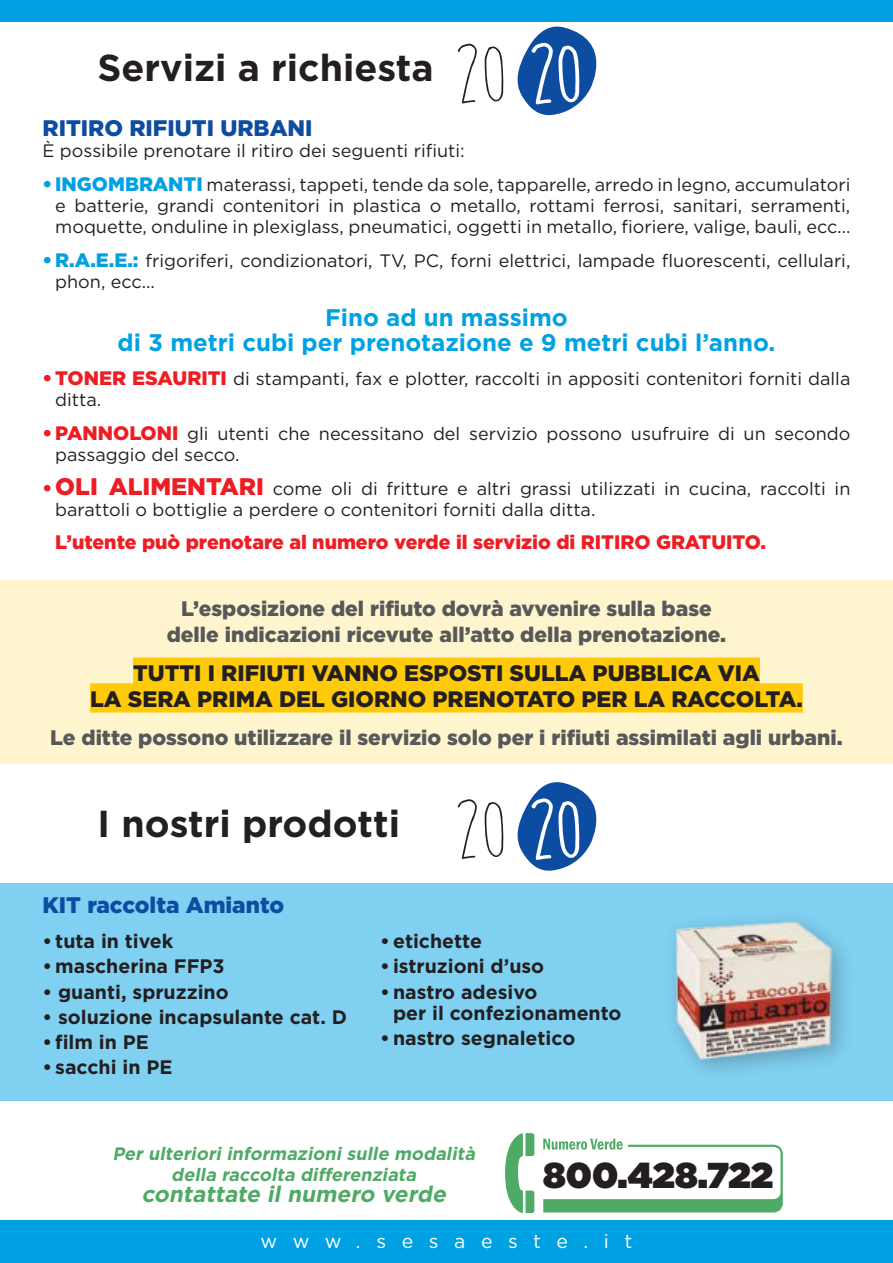
<style>
.page{position:relative;width:893px;height:1263px;background:#fff}
.page>*{position:absolute;margin:0;border:0;box-sizing:border-box;transform-origin:0 0}
.t1{font:87.6px "Moon Flower";color:#231f20}
.t2{font:700 37.5px "Gotham HTF";color:#231f20}
.t3{font:900 36px "Gotham HTF";color:#231f20}
.t4{font:700 24px/25.5px "Gotham HTF";color:#00a1e3;text-align:center}
.t5{font:900 22.5px "Gotham HTF";color:#0d4da1}
.t6{font:italic 700 22.5px "Gotham HTF";color:#4faa66}
.t7{font:900 22.35px/25.8px "Gotham HTF";color:#231f20;text-align:center}
.t8{font:900 21px/25.8px "Gotham HTF";color:#57585a;text-align:center}
.t9{font:700 19.5px/21px "Gotham HTF";color:#231f20}
.t10{font:900 19.5px "Gotham HTF";color:#ee1d23}
.t11{font:19.5px "Gotham HTF";letter-spacing:.8em;color:#fff}
.t12{font:18px/21px "Gotham HTF";color:#231f20}
.t13{font:italic 700 18px/21px "Gotham HTF";color:#4faa66;text-align:center}
.s1{font-weight:700;color:#fff}
.s2{font-weight:900;font-size:19.5px;color:#00a1e3}
.s3{font-weight:900;font-size:19.5px;color:#ee1d23}
.s4{font-weight:900;font-size:24px;color:#ee1d23}
</style>
<div class="page">
<div style="left:0;top:0;width:893px;height:21px;background:#00a1e3"></div>
<div style="left:0;top:1220px;width:893px;height:43px;background:#00a1e3"></div>
<div style="left:0;top:883px;width:893px;height:217px;background:#80d0f1"></div>
<div style="left:0;top:580px;width:893px;height:184px;background:#fef4ce"></div>
<div style="left:133px;top:657px;width:627px;height:30px;background:#feca0a"></div>
<div style="left:90px;top:683px;width:713px;height:29px;background:#feca0a"></div>
<svg style="left:517px;top:26px;width:80px;height:90px"></svg>
<svg style="left:517px;top:782px;width:80px;height:89px"></svg>
<svg style="left:505px;top:1133px;width:29px;height:80px"></svg>
<svg style="left:543px;top:1138px;width:240px;height:74px"></svg>
<img style="left:674px;top:920px;width:171px;height:151px">
<h2 class="t2" style="left:98px;top:46px;width:337px">Servizi a richiesta</h2>
<h1 class="t1" style="left:452px;top:30px;width:133px">20 <span class="s1">20</span></h1>
<p class="t5" style="left:43px;top:115px;width:272px">RITIRO RIFIUTI URBANI</p>
<p class="t12" style="left:43px;top:140px;width:424px">È possibile prenotare il ritiro dei seguenti rifiuti:</p>
<p class="t12" style="left:55px;top:174px;width:797px;text-align:justify;text-indent:-13px"><span class="s2">• INGOMBRANTI</span> materassi, tappeti, tende da sole, tapparelle, arredo in legno, accumulatori e batterie, grandi contenitori in plastica o metallo, rottami ferrosi, sanitari, serramenti, moquette, onduline in plexiglass, pneumatici, oggetti in metallo, fioriere, valige, bauli, ecc...</p>
<p class="t12" style="left:55px;top:249px;width:797px;text-indent:-13px"><span class="s2">• R.A.E.E.:</span> frigoriferi, condizionatori, TV, PC, forni elettrici, lampade fluorescenti, cellulari, phon, ecc...</p>
<h3 class="t4" style="left:118px;top:304px;width:659px">Fino ad un massimo<br>di 3 metri cubi per prenotazione e 9 metri cubi l’anno.</h3>
<p class="t12" style="left:55px;top:368px;width:797px;text-indent:-13px"><span class="s3">•TONER ESAURITI</span> di stampanti, fax e plotter, raccolti in appositi contenitori forniti dalla ditta.</p>
<p class="t12" style="left:55px;top:423px;width:797px;text-indent:-13px"><span class="s3">•PANNOLONI</span> gli utenti che necessitano del servizio possono usufruire di un secondo passaggio del secco.</p>
<p class="t12" style="left:55px;top:478px;width:797px;text-indent:-13px"><span class="s3">•</span><span class="s4">OLI ALIMENTARI</span> come oli di fritture e altri grassi utilizzati in cucina, raccolti in barattoli o bottiglie a perdere o contenitori forniti dalla ditta.</p>
<p class="t10" style="left:55px;top:531px;width:712px">L’utente può prenotare al numero verde il servizio di RITIRO GRATUITO.</p>
<p class="t8" style="left:167px;top:595px;width:561px">L’esposizione del rifiuto dovrà avvenire sulla base delle indicazioni ricevute all’atto della prenotazione.</p>
<p class="t7" style="left:90px;top:659px;width:714px">TUTTI I RIFIUTI VANNO ESPOSTI SULLA PUBBLICA VIA<br>LA SERA PRIMA DEL GIORNO PRENOTATO PER LA RACCOLTA.</p>
<p class="t8" style="left:50px;top:724px;width:794px">Le ditte possono utilizzare il servizio solo per i rifiuti assimilati agli urbani.</p>
<h2 class="t2" style="left:98px;top:801px;width:304px">I nostri prodotti</h2>
<p class="t5" style="left:43px;top:892px;width:243px">KIT raccolta Amianto</p>
<h1 class="t1" style="left:452px;top:786px;width:133px">20 <span class="s1">20</span></h1>
<p class="t9" style="left:43px;top:930px;width:132px">• tuta in tivek</p>
<p class="t9" style="left:43px;top:955px;width:184px">•mascherina FFP3</p>
<p class="t9" style="left:43px;top:981px;width:188px">• guanti, spruzzino</p>
<p class="t9" style="left:43px;top:1006px;width:306px">• soluzione incapsulante cat. D</p>
<p class="t9" style="left:43px;top:1031px;width:108px">• film in PE</p>
<p class="t9" style="left:43px;top:1056px;width:131px">• sacchi in PE</p>
<p class="t9" style="left:380px;top:930px;width:103px">• etichette</p>
<p class="t9" style="left:380px;top:955px;width:165px">• istruzioni d’uso</p>
<p class="t9" style="left:393px;top:981px;width:230px;text-indent:-13px">•nastro adesivo<br>per il confezionamento</p>
<p class="t9" style="left:380px;top:1027px;width:196px">•nastro segnaletico</p>
<p class="t13" style="left:112px;top:1142px;width:368px">Per ulteriori informazioni sulle modalità della raccolta differenziata</p>
<p class="t6" style="left:141px;top:1181px;width:310px">contattate il numero verde</p>
<h3 class="t3" style="left:543px;top:1154px;width:232px">800.428.722</h3>
<p class="t11" style="left:261px;top:1230px;width:373px">www.sesaeste.it</p>
</div>
